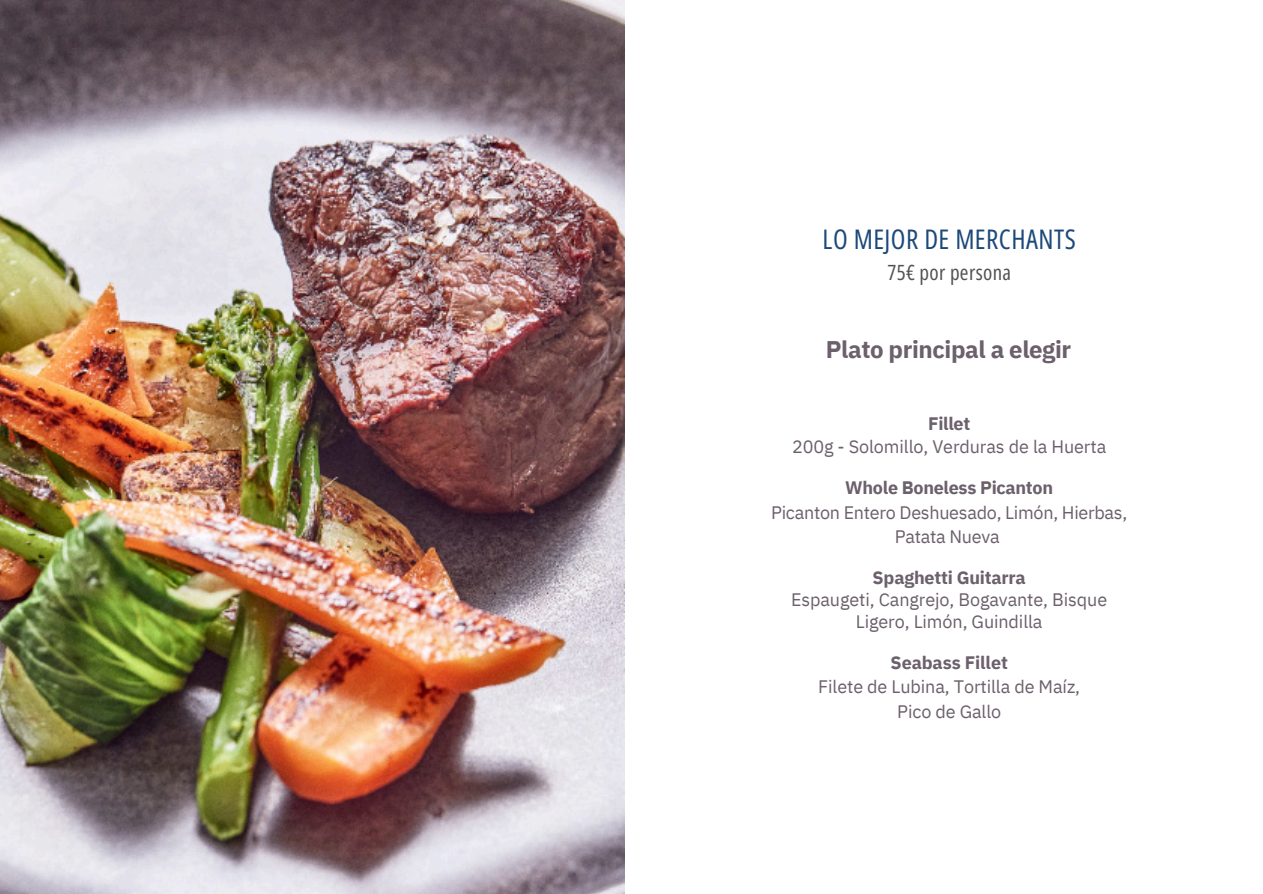
<style>
.page{position:relative;width:1263px;height:894px;background:#fff}
.page>*{position:absolute;margin:0;border:0;box-sizing:border-box;transform-origin:0 0}
.t1{font:27px "Open Sans Condensed";letter-spacing:.015em;color:#1d4979}
.t2{font:700 24px "IBM Plex Sans";letter-spacing:-.015em;color:#6b606b}
.t3{font:21px "Open Sans Condensed";letter-spacing:.015em;color:#525252}
.t4{font:18px/24.8px "IBM Plex Sans";letter-spacing:-.005em;color:#6b606b;text-align:center}
.t5{font:700 18px "IBM Plex Sans";letter-spacing:-.015em;color:#6b606b}
</style>
<div class="page">
<img style="left:0;top:0;width:624px;height:893px">
<p class="t1" style="left:823px;top:220px;width:255px">LO MEJOR DE MERCHANTS</p>
<p class="t3" style="left:887px;top:257px;width:125px">75€ por persona</p>
<p class="t2" style="left:826px;top:333px;width:247px">Plato principal a elegir</p>
<p class="t5" style="left:928px;top:411px;width:44px">Fillet</p>
<p class="t4" style="left:792px;top:433px;width:316px">200g - Solomillo, Verduras de la Huerta</p>
<h1 class="t5" style="left:845px;top:475px;width:209px">Whole Boneless Picanton</h1>
<h2 class="t4" style="left:771px;top:499px;width:358px">Picanton Entero Deshuesado, Limón, Hierbas,<br>Patata Nueva</h2>
<p class="t5" style="left:873px;top:565px;width:155px">Spaghetti Guitarra</p>
<p class="t4" style="left:791px;top:588px;width:318px;line-height:21.3px">Espaugeti, Cangrejo, Bogavante, Bisque<br>Ligero, Limón, Guindilla</p>
<p class="t5" style="left:890px;top:650px;width:119px">Seabass Fillet</p>
<p class="t4" style="left:818px;top:674px;width:263px">Filete de Lubina, Tortilla de Maíz,</p>
<p class="t4" style="left:897px;top:698px;width:106px">Pico de Gallo</p>
</div>
